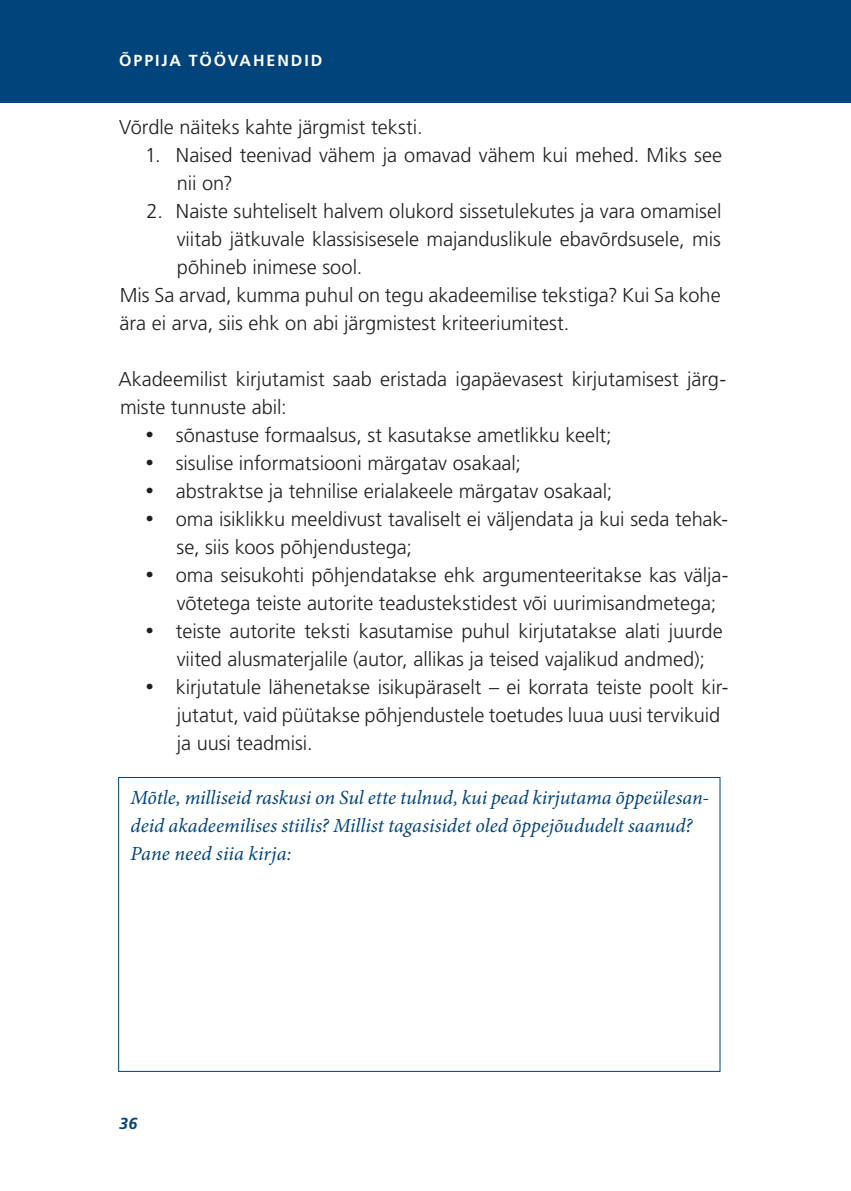
<style>
.page{position:relative;width:851px;height:1191px;background:#fff}
.page>*{position:absolute;margin:0;border:0;box-sizing:border-box;transform-origin:0 0}
.t1{font:300 20px/28px "Frutiger LT Std";color:#231f20}
.t2{font:italic 20px/28px "Minion Pro";color:#00447b}
.t3{font:700 16px "Frutiger LT Std";letter-spacing:.12em;color:#fff}
.t4{font:italic 700 16px "Frutiger LT Std";color:#00447b}
</style>
<div class="page">
<div style="left:0;top:1px;width:850px;height:101px;background:#00447b"></div>
<div style="left:118px;top:777px;width:602px;height:294px;border:1px solid #00447b"></div>
<p class="t3" style="left:119px;top:51px;width:205px">ÕPPIJA TÖÖVAHENDID</p>
<p class="t1" style="left:119px;top:113px;width:305px">Võrdle näiteks kahte järgmist teksti.</p>
<p class="t1" style="left:177px;top:141px;width:547px;text-indent:-32px">1. Naised teenivad vähem ja omavad vähem kui mehed. Miks see nii on?</p>
<p class="t1" style="left:147px;top:197px;width:576px">2. Naiste suhteliselt halvem olukord sissetulekutes ja vara omamisel</p>
<p class="t1" style="left:177px;top:225px;width:545px">viitab jätkuvale klassisisesele majanduslikule ebavõrdsusele, mis</p>
<p class="t1" style="left:177px;top:253px;width:187px">põhineb inimese sool.</p>
<p class="t1" style="left:120px;top:281px;width:602px">Mis Sa arvad, kumma puhul on tegu akadeemilise tekstiga? Kui Sa kohe</p>
<p class="t1" style="left:120px;top:309px;width:451px">ära ei arva, siis ehk on abi järgmistest kriteeriumitest.</p>
<p class="t1" style="left:118px;top:365px;width:609px">Akadeemilist kirjutamist saab eristada igapäevasest kirjutamisest järg&shy;miste tunnuste abil:</p>
<p class="t1" style="left:145px;top:421px;width:468px">• sõnastuse formaalsus, st kasutakse ametlikku keelt;</p>
<p class="t1" style="left:145px;top:449px;width:377px">• sisulise informatsiooni märgatav osakaal;</p>
<p class="t1" style="left:145px;top:477px;width:468px">• abstraktse ja tehnilise erialakeele märgatav osakaal;</p>
<p class="t1" style="left:176px;top:505px;width:553px;text-indent:-31px">• oma isiklikku meeldivust tavaliselt ei väljendata ja kui seda tehak&shy;se, siis koos põhjendustega;</p>
<p class="t1" style="left:177px;top:561px;width:553px;text-indent:-32px">• oma seisukohti põhjendatakse ehk argumenteeritakse kas välja&shy;võtetega teiste autorite teadustekstidest või uurimisandmetega;</p>
<p class="t1" style="left:177px;top:617px;width:547px;text-indent:-32px">• teiste autorite teksti kasutamise puhul kirjutatakse alati juurde viited alusmaterjalile (autor, allikas ja teised vajalikud andmed);</p>
<p class="t1" style="left:177px;top:673px;width:553px;text-indent:-32px">• kirjutatule lähenetakse isikupäraselt – ei korrata teiste poolt kir&shy;jutatut, vaid püütakse põhjendustele toetudes luua uusi tervikuid ja uusi teadmisi.</p>
<p class="t2" style="left:130px;top:783px;width:580px">Mõtle, milliseid raskusi on Sul ette tulnud, kui pead kirjutama õppeülesan&shy;deid akadeemilises stiilis? Millist tagasisidet oled õppejõududelt saanud?<br>Pane need siia kirja:</p>
<p class="t4" style="left:119px;top:1114px;width:20px">36</p>
</div>
